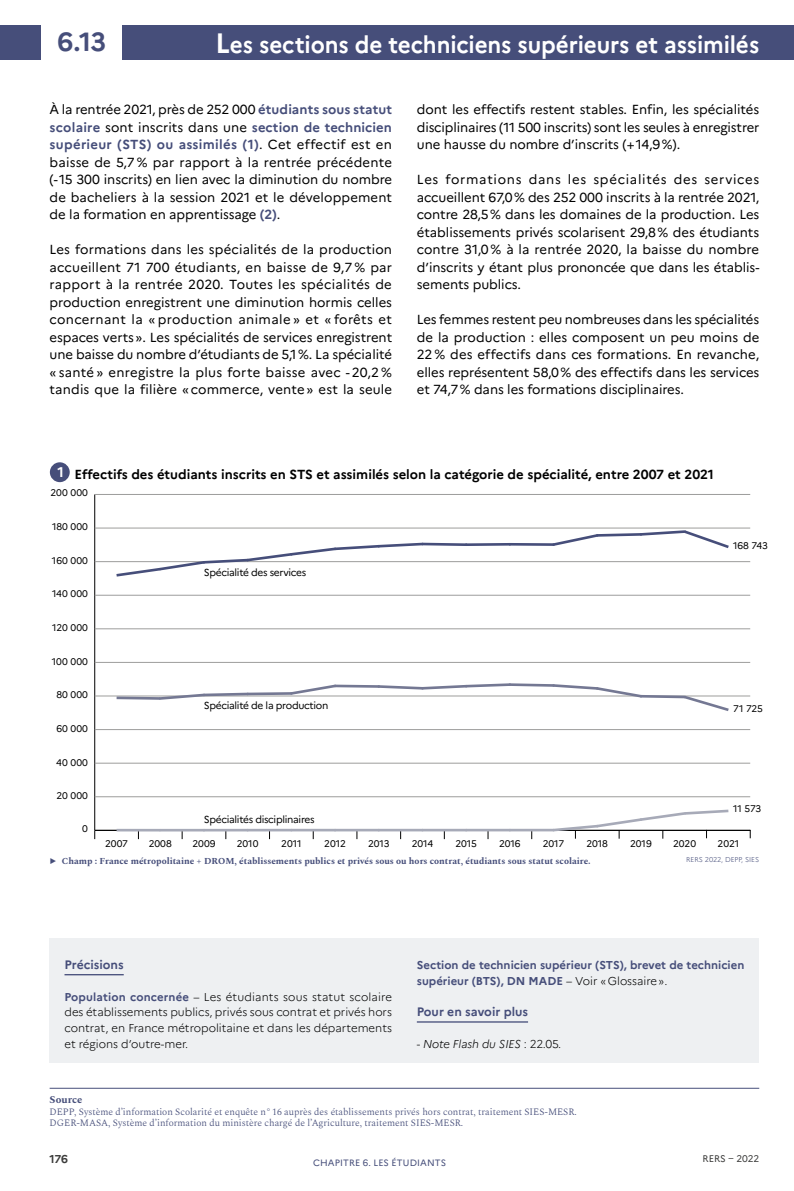
<style>
.page{position:relative;width:794px;height:1191px;background:#fff}
.page>*{position:absolute;margin:0;border:0;box-sizing:border-box;transform-origin:0 0}
.t1{font:700 26.25px "Marianne";color:#464e7a}
.t2{font:700 23.62px "Marianne";letter-spacing:-.005em;color:#fff;scale:.95 1}
.t3{font:13.12px/17.5px "Marianne";letter-spacing:-.005em;color:#000;text-align:justify}
.t4{font:700 13.12px "Marianne";color:#000}
.t5{font:700 12.25px "Marianne";color:#464e7a}
.t6{font:300 11.38px/15.8px "Marianne";color:#000;text-align:justify}
.t7{font:700 11.38px/15.8px "Marianne";color:#464e7a}
.t8{font:italic 300 11.38px "Marianne";letter-spacing:-.005em;color:#000}
.t9{font:700 11.38px "Marianne";color:#3c3c3b}
.t10{font:700 10.5px "Spectral";color:#464e7a}
.t11{font:10.15px "Marianne";letter-spacing:-.03em;color:#000}
.t12{font:300 9.62px/11.5px "Spectral";color:#464e7a}
.t13{font:9.62px "Marianne";color:#000}
.t14{font:9.62px "Marianne";letter-spacing:-.005em;color:#3c3c3b}
.t15{font:700 9.1px "Spectral";color:#464e7a}
.t16{font:9.1px "Marianne";letter-spacing:.01em;color:#464e7a}
.t17{font:300 7px "Marianne";color:#464e7a}
.s1{font-size:28px}
.s2{font-weight:700;color:#464e7a}
.s3{font-size:14px;color:#fff}
.s4{font-weight:300;color:#000}
.s5{font-style:normal}
</style>
<div class="page">
<div style="left:0;top:25px;width:794px;height:35px;background:#464e7a"></div>
<div style="left:42px;top:19px;width:80px;height:44px;background:#fff"></div>
<hr style="left:50px;top:1088px;width:709px;height:1px;background:#464e7a">
<div style="left:50px;top:938px;width:709px;height:125px;background:#eef0f2"></div>
<hr style="left:64px;top:974px;width:60px;height:1px;background:#464e7a">
<hr style="left:417px;top:1021px;width:111px;height:1px;background:#464e7a">
<div style="left:50px;top:462px;width:20px;height:20px;background:#464e7a;border-radius:50%"></div>
<hr style="left:94px;top:494px;width:1px;height:336px;background:#000">
<hr style="left:95px;top:830px;width:655px;height:1px;background:#000">
<hr style="left:95px;top:796px;width:655px;height:1px;background:#9d9d9c">
<hr style="left:95px;top:763px;width:655px;height:1px;background:#9d9d9c">
<hr style="left:95px;top:729px;width:655px;height:1px;background:#9d9d9c">
<hr style="left:95px;top:695px;width:655px;height:1px;background:#9d9d9c">
<hr style="left:95px;top:662px;width:655px;height:1px;background:#9d9d9c">
<hr style="left:95px;top:628px;width:655px;height:1px;background:#9d9d9c">
<hr style="left:95px;top:595px;width:655px;height:1px;background:#9d9d9c">
<hr style="left:95px;top:561px;width:655px;height:1px;background:#9d9d9c">
<hr style="left:95px;top:528px;width:655px;height:1px;background:#9d9d9c">
<hr style="left:95px;top:494px;width:655px;height:1px;background:#9d9d9c">
<svg style="left:114px;top:542px;width:355px;height:35px"></svg>
<hr style="left:466px;top:543px;width:44px;height:3px;background:#464e7a">
<hr style="left:510px;top:543px;width:43px;height:3px;background:#464e7a">
<svg style="left:550px;top:528px;width:181px;height:21px"></svg>
<svg style="left:114px;top:692px;width:136px;height:8px"></svg>
<hr style="left:248px;top:692px;width:43px;height:3px;background:#747893">
<svg style="left:288px;top:683px;width:443px;height:28px"></svg>
<hr style="left:117px;top:829px;width:43px;height:2px;background:#a7aab8">
<hr style="left:160px;top:829px;width:44px;height:2px;background:#a7aab8">
<hr style="left:204px;top:829px;width:44px;height:2px;background:#a7aab8">
<hr style="left:248px;top:828px;width:43px;height:3px;background:#a7aab8">
<hr style="left:291px;top:828px;width:44px;height:3px;background:#a7aab8">
<hr style="left:335px;top:829px;width:44px;height:2px;background:#a7aab8">
<hr style="left:379px;top:828px;width:43px;height:3px;background:#a7aab8">
<hr style="left:422px;top:828px;width:44px;height:3px;background:#a7aab8">
<hr style="left:466px;top:828px;width:44px;height:3px;background:#a7aab8">
<hr style="left:510px;top:828px;width:43px;height:3px;background:#a7aab8">
<svg style="left:551px;top:809px;width:180px;height:29px"></svg>
<h1 class="t1" style="left:57px;top:26px;width:50px">6.13</h1>
<h2 class="t2" style="left:215px;top:30px;width:574px"><span class="s1">L</span>es sections de techniciens supérieurs et assimilés</h2>
<p class="t3" style="left:50px;top:101px;width:344px">À la rentrée 2021, près de 252 000 <span class="s2">étudiants sous statut scolaire</span> sont inscrits dans une <span class="s2">section de technicien supérieur (STS) ou assimilés (1)</span>. Cet effectif est en baisse de 5,7 % par rapport à la rentrée précédente (-15 300 inscrits) en lien avec la diminution du nombre de bacheliers à la session 2021 et le développement de la formation en apprentissage <span class="s2">(2)</span>.</p>
<p class="t3" style="left:50px;top:241px;width:344px">Les formations dans les spécialités de la production accueillent 71 700 étudiants, en baisse de 9,7 % par rapport à la rentrée 2020. Toutes les spécialités de production enregistrent une diminution hormis celles concernant la « production animale » et « forêts et espaces verts». Les spécialités de services enregistrent une baisse du nombre d’étudiants de 5,1%. La spécialité « santé » enregistre la plus forte baisse avec -20,2 % tandis que la filière « commerce, vente » est la seule</p>
<p class="t3" style="left:417px;top:101px;width:344px">dont les effectifs restent stables. Enfin, les spécialités disciplinaires (11 500 inscrits) sont les seules à enregistrer une hausse du nombre d’inscrits (+14,9%).</p>
<p class="t3" style="left:417px;top:171px;width:344px">Les formations dans les spécialités des services accueillent 67,0% des 252 000 inscrits à la rentrée 2021, contre 28,5% dans les domaines de la production. Les établissements privés scolarisent 29,8% des étudiants contre 31,0 % à la rentrée 2020, la baisse du nombre d’inscrits y étant plus prononcée que dans les établis&shy;sements publics.</p>
<p class="t3" style="left:417px;top:311px;width:344px">Les femmes restent peu nombreuses dans les spécialités de la production : elles composent un peu moins de 22 % des effectifs dans ces formations. En revanche, elles représentent 58,0% des effectifs dans les services et 74,7% dans les formations disciplinaires.</p>
<p class="t4" style="left:57px;top:466px;width:658px"><span class="s3">1</span> Effectifs des étudiants inscrits en STS et assimilés selon la catégorie de spécialité, entre 2007 et 2021</p>
<p class="t13" style="left:50px;top:487px;width:39px">200 000</p>
<p class="t13" style="left:52px;top:520px;width:37px">180 000</p>
<p class="t13" style="left:52px;top:554px;width:37px">160 000</p>
<p class="t13" style="left:52px;top:588px;width:37px">140 000</p>
<p class="t13" style="left:52px;top:622px;width:37px">120 000</p>
<p class="t13" style="left:52px;top:655px;width:38px">100 000</p>
<p class="t13" style="left:56px;top:689px;width:33px">80 000</p>
<p class="t13" style="left:56px;top:722px;width:33px">60 000</p>
<p class="t13" style="left:56px;top:756px;width:33px">40 000</p>
<p class="t13" style="left:56px;top:790px;width:33px">20 000</p>
<p class="t13" style="left:82px;top:822px;width:7px">0</p>
<p class="t11" style="left:204px;top:566px;width:104px">Spécialité des services</p>
<p class="t11" style="left:204px;top:699px;width:126px">Spécialité de la production</p>
<p class="t11" style="left:204px;top:813px;width:112px">Spécialités disciplinaires</p>
<p class="t13" style="left:733px;top:539px;width:36px">168 743</p>
<p class="t13" style="left:733px;top:703px;width:31px">71 725</p>
<p class="t13" style="left:733px;top:802px;width:30px">11 573</p>
<p class="t13" style="left:105px;top:837px;width:24px">2007</p>
<p class="t13" style="left:149px;top:837px;width:25px">2008</p>
<p class="t13" style="left:192px;top:837px;width:25px">2009</p>
<p class="t13" style="left:237px;top:837px;width:23px">2010</p>
<p class="t13" style="left:281px;top:837px;width:22px">2011</p>
<p class="t13" style="left:324px;top:837px;width:23px">2012</p>
<p class="t13" style="left:368px;top:837px;width:23px">2013</p>
<p class="t13" style="left:412px;top:837px;width:23px">2014</p>
<p class="t13" style="left:455px;top:837px;width:23px">2015</p>
<p class="t13" style="left:499px;top:837px;width:23px">2016</p>
<p class="t13" style="left:543px;top:837px;width:23px">2017</p>
<p class="t13" style="left:586px;top:837px;width:23px">2018</p>
<p class="t13" style="left:630px;top:837px;width:23px">2019</p>
<p class="t13" style="left:673px;top:837px;width:25px">2020</p>
<p class="t13" style="left:717px;top:837px;width:23px">2021</p>
<p class="t15" style="left:50px;top:854px;width:542px">▶ Champ : France métropolitaine + DROM, établissements publics et privés sous ou hors contrat, étudiants sous statut scolaire.</p>
<p class="t17" style="left:686px;top:854px;width:74px">RERS 2022, DEPP, SIES</p>
<p class="t5" style="left:64px;top:957px;width:61px">Précisions</p>
<p class="t6" style="left:64px;top:988px;width:329px"><span class="s2">Population concernée</span> – Les étudiants sous statut scolaire des établissements publics, privés sous contrat et privés hors contrat, en France métropolitaine et dans les départements et régions d’outre-mer.</p>
<p class="t7" style="left:417px;top:957px;width:329px">Section de technicien supérieur (STS), brevet de technicien supérieur (BTS), DN MADE <span class="s4">– Voir «Glossaire».</span></p>
<p class="t5" style="left:417px;top:1004px;width:113px">Pour en savoir plus</p>
<p class="t8" style="left:417px;top:1036px;width:146px"><span class="s5">-</span> Note Flash du SIES <span class="s5">: 22.05.</span></p>
<p class="t10" style="left:50px;top:1092px;width:34px">Source</p>
<p class="t12" style="left:50px;top:1106px;width:528px">DEPP, Système d’information Scolarité et enquête n° 16 auprès des établissements privés hors contrat, traitement SIES-MESR.<br>DGER-MASA, Système d’information du ministère chargé de l’Agriculture, traitement SIES-MESR.</p>
<p class="t9" style="left:50px;top:1152px;width:20px">176</p>
<p class="t16" style="left:313px;top:1157px;width:86px">CHAPITRE 6. Les étudiants</p>
<p class="t14" style="left:702px;top:1153px;width:58px">RERS – 2022</p>
</div>
